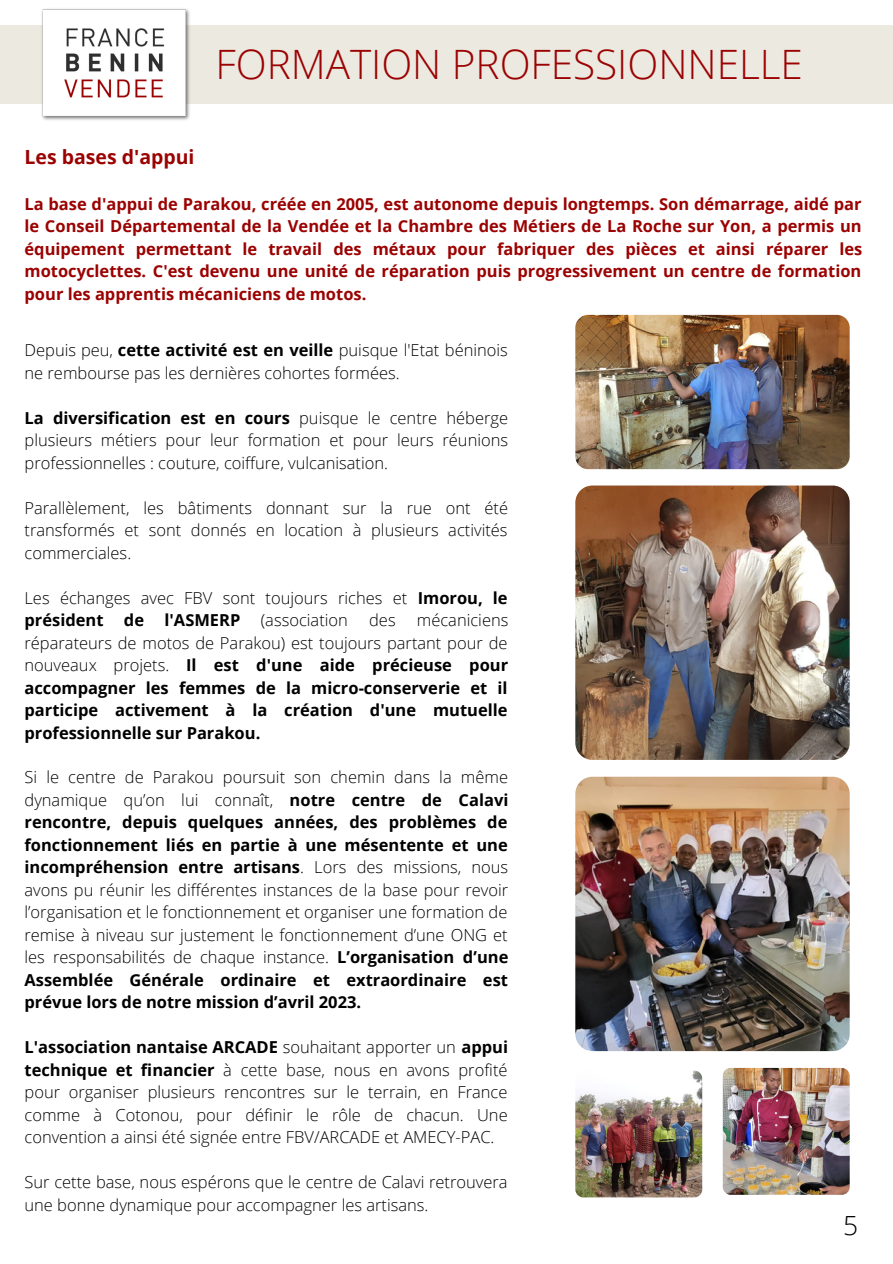
<style>
.page{position:relative;width:893px;height:1264px;background:#fff}
.page>*{position:absolute;margin:0;border:0;box-sizing:border-box;transform-origin:0 0}
.t1{font:300 40.5px "Open Sans";color:#9b0202}
.t2{font:300 26.4px "Open Sans";color:#000}
.t3{font:700 19.5px "Open Sans";color:#9b0202}
.t4{font:300 16.5px/22.5px "Open Sans";color:#000;text-align:justify}
.t5{font:700 16.5px/22.5px "Open Sans";color:#9b0202;text-align:justify}
.t6{font:700 16.5px/22.5px "Open Sans";color:#000;text-align:justify}
.s1{font-weight:700}
.s2{font-weight:300}
</style>
<div class="page">
<div style="left:0;top:25px;width:892px;height:78px;background:#ece9e1"></div>
<img style="left:40px;top:9px;width:153px;height:111px">
<img style="left:575px;top:315px;width:274px;height:154px;border-radius:13px">
<img style="left:575px;top:776px;width:274px;height:275px;border-radius:17px">
<img style="left:575px;top:485px;width:274px;height:274px;border-radius:17px">
<img style="left:722px;top:1067px;width:127px;height:127px;border-radius:8px">
<img style="left:575px;top:1070px;width:127px;height:127px;border-radius:8px">
<h1 class="t1" style="left:215px;top:36px;width:588px">FORMATION PROFESSIONNELLE</h1>
<p class="t3" style="left:25px;top:143px;width:171px">Les bases d'appui</p>
<p class="t5" style="left:25px;top:192px;width:839px">La base d'appui de Parakou, créée en 2005, est autonome depuis longtemps. Son démarrage, aidé par le Conseil Départemental de la Vendée et la Chambre des Métiers de La Roche sur Yon, a permis un équipement permettant le travail des métaux pour fabriquer des pièces et ainsi réparer les motocyclettes. C'est devenu une unité de réparation puis progressivement un centre de formation pour les apprentis mécaniciens de motos.</p>
<p class="t4" style="left:25px;top:338px;width:485px">Depuis peu, <span class="s1">cette activité est en veille</span> puisque l'Etat béninois ne rembourse pas les dernières cohortes formées.</p>
<p class="t4" style="left:25px;top:406px;width:485px"><span class="s1">La diversification est en cours</span> puisque le centre héberge plusieurs métiers pour leur formation et pour leurs réunions professionnelles : couture, coiffure, vulcanisation.</p>
<p class="t4" style="left:25px;top:496px;width:485px">Parallèlement, les bâtiments donnant sur la rue ont été transformés et sont donnés en location à plusieurs activités commerciales.</p>
<p class="t4" style="left:25px;top:586px;width:484px">Les échanges avec FBV sont toujours riches et <span class="s1">Imorou, le président de l'ASMERP</span> (association</p>
<p class="t6" style="left:25px;top:608px;width:485px;text-indent:392px"><span class="s2">mécaniciens réparateurs de motos de Parakou) est toujours partant pour de nouveaux projets.</span> Il est d'une aide précieuse pour accompagner les femmes de la micro-conserverie et il participe activement à la création d'une mutuelle professionnelle sur Parakou.</p>
<p class="t4" style="left:25px;top:765px;width:485px">Si le centre de Parakou poursuit son chemin dans la même dynamique qu’on lui connaît, <span class="s1">notre centre de Calavi rencontre, depuis quelques années, des problèmes de fonctionnement liés en partie à une mésentente et une incompréhension entre artisans</span>. Lors des missions, nous avons pu réunir les différentes instances de la base pour revoir l’organisation et le fonctionnement et organiser une formation de remise à niveau sur justement le fonctionnement d’une ONG et les responsabilités de chaque instance. <span class="s1">L’organisation d’une Assemblée Générale ordinaire et extraordinaire est prévue lors de notre mission d’avril 2023.</span></p>
<p class="t4" style="left:25px;top:1035px;width:485px"><span class="s1">L'association nantaise ARCADE</span> souhaitant apporter un <span class="s1">appui technique et financier</span> à cette base, nous en avons profité pour organiser plusieurs rencontres sur le terrain, en France comme à Cotonou, pour définir le rôle de chacun. Une convention a ainsi été signée entre FBV/ARCADE et AMECY-PAC.</p>
<p class="t4" style="left:25px;top:1170px;width:484px">Sur cette base, nous espérons que le centre de Calavi retrouvera une bonne dynamique pour accompagner les artisans.</p>
<p class="t4" style="left:369px;top:608px;width:28px">des</p>
<h2 class="t2" style="left:843px;top:1206px;width:17px">5</h2>
</div>
